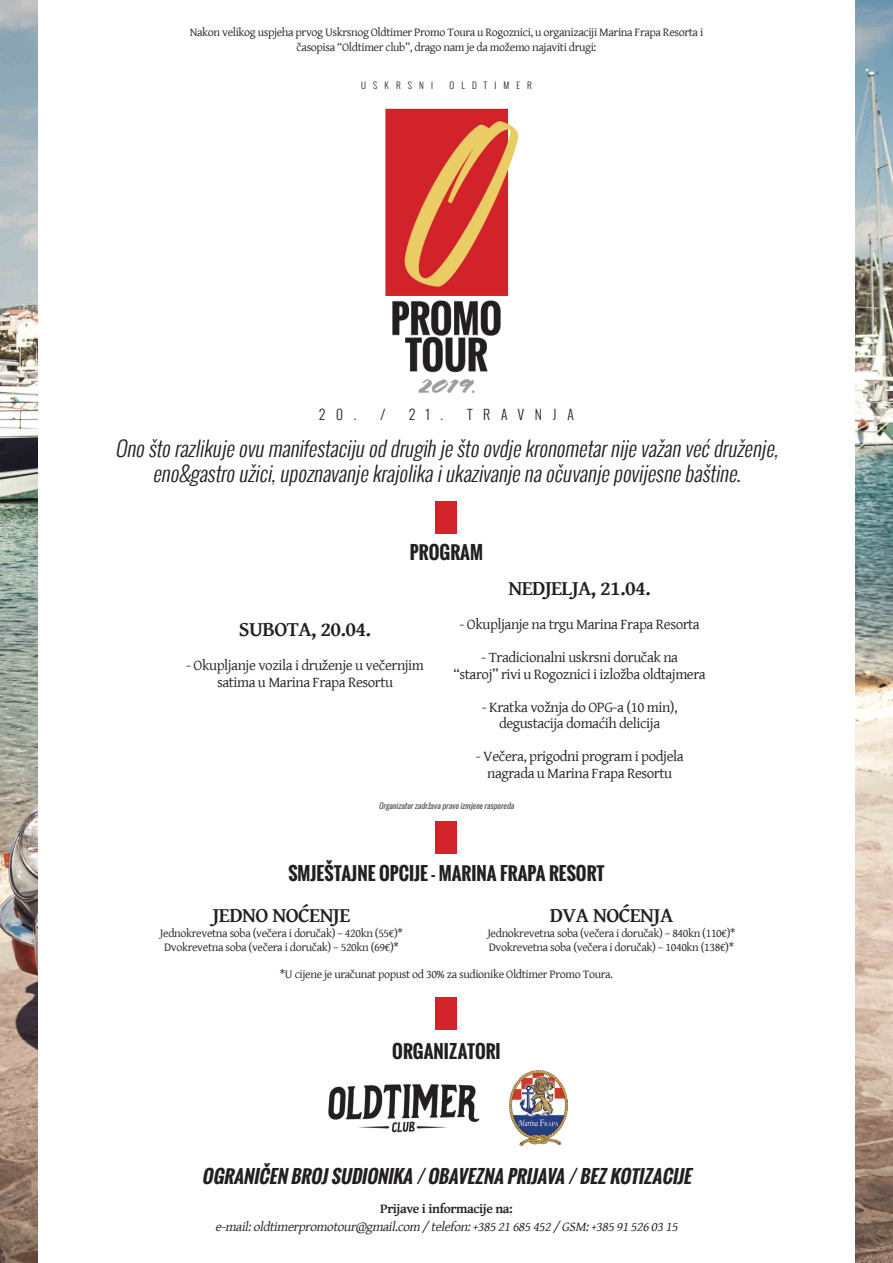
<style>
.page{position:relative;width:893px;height:1263px;background:#fff}
.page>*{position:absolute;margin:0;border:0;box-sizing:border-box;transform-origin:0 0}
.t1{font:italic 300 21px/25.2px "Oswald";color:#231f20;text-align:center}
.t2{font:700 21px "Gentium Basic";letter-spacing:-.03em;color:#231f20}
.t3{font:700 18px "Oswald";color:#231f20}
.t4{font:italic 700 18px "Oswald";color:#231f20}
.t5{font:15px "Gentium Basic";letter-spacing:-.03em;color:#231f20}
.t6{font:italic 13.5px "Gentium Basic";color:#231f20}
.t7{font:700 13.5px "Gentium Basic";letter-spacing:-.03em;color:#231f20}
.t8{font:300 13.5px "Oswald";letter-spacing:.8em;color:#231f20}
.t9{font:12px/15px "Gentium Basic";letter-spacing:-.03em;color:#231f20;text-align:center}
.t10{font:300 9px "Oswald";letter-spacing:.8em;color:#231f20}
.t11{font:italic 7.5px "Oswald";color:#58595b}
</style>
<div class="page">
<img style="left:385px;top:108px;width:134px;height:285px">
<img style="left:855px;top:0;width:38px;height:1263px">
<img style="left:0;top:0;width:37px;height:1263px">
<img style="left:509px;top:1070px;width:58px;height:76px">
<img style="left:328px;top:1084px;width:152px;height:49px">
<div style="left:436px;top:997px;width:21px;height:33px;background:#d2232a"></div>
<div style="left:436px;top:501px;width:21px;height:32px;background:#d2232a"></div>
<div style="left:436px;top:821px;width:21px;height:33px;background:#d2232a"></div>
<p class="t9" style="left:190px;top:25px;width:515px">Nakon velikog uspjeha prvog Uskrsnog Oldtimer Promo Toura u Rogoznici, u organizaciji Marina Frapa Resorta i časopisa “Oldtimer club”, drago nam je da možemo najaviti drugi:</p>
<p class="t10" style="left:361px;top:79px;width:74px">USKRSNI</p>
<p class="t10" style="left:449px;top:79px;width:84px">OLDTIMER</p>
<p class="t8" style="left:319px;top:405px;width:67px">20. /</p>
<p class="t8" style="left:409px;top:405px;width:166px">21. TRAVNJA</p>
<p class="t1" style="left:115px;top:435px;width:670px">Onoštorazlikujeovumanifestacijuoddrugihještoovdjekronometarnijevažanvećdruženje, eno&amp;gastroužici,upoznavanjekrajolikaiukazivanjenaočuvanjepovijesnebaštine.</p>
<p class="t3" style="left:410px;top:539px;width:75px">PROGRAM</p>
<p class="t2" style="left:239px;top:613px;width:134px">SUBOTA, 20.04.</p>
<p class="t5" style="left:186px;top:654px;width:239px">- Okupljanje vozila i druženje u večernjim</p>
<p class="t5" style="left:217px;top:671px;width:178px">satima u Marina Frapa Resortu</p>
<p class="t2" style="left:508px;top:572px;width:144px">NEDJELJA, 21.04.</p>
<p class="t5" style="left:459px;top:613px;width:242px">- Okupljanje na trgu Marina Frapa Resorta</p>
<p class="t5" style="left:481px;top:646px;width:198px">- Tradicionalni uskrsni doručak na</p>
<p class="t5" style="left:453px;top:663px;width:254px">“staroj” rivi u Rogoznici i izložba oldtajmera</p>
<p class="t5" style="left:482px;top:696px;width:197px">- Kratka vožnja do OPG-a (10 min),</p>
<p class="t5" style="left:499px;top:712px;width:163px">degustacija domaćih delicija</p>
<p class="t5" style="left:476px;top:745px;width:209px">- Večera, prigodni program i podjela</p>
<p class="t5" style="left:487px;top:762px;width:186px">nagrada u Marina Frapa Resortu</p>
<p class="t11" style="left:379px;top:800px;width:139px">Organizatorzadržavapravoizmjenerasporeda</p>
<p class="t3" style="left:288px;top:860px;width:318px">SMJEŠTAJNE OPCIJE - MARINA FRAPA RESORT</p>
<p class="t2" style="left:213px;top:900px;width:139px">JEDNO NOĆENJE</p>
<p class="t9" style="left:160px;top:925px;width:245px">Jednokrevetna soba (večera i doručak) – 420kn (55€)*</p>
<p class="t9" style="left:164px;top:939px;width:236px">Dvokrevetna soba (večera i doručak) – 520kn (69€)*</p>
<p class="t2" style="left:550px;top:900px;width:125px">DVA NOĆENJA</p>
<p class="t9" style="left:487px;top:925px;width:250px">Jednokrevetna soba (večera i doručak) – 840kn (110€)*</p>
<p class="t9" style="left:489px;top:939px;width:247px">Dvokrevetna soba (večera i doručak) – 1040kn (138€)*</p>
<p class="t9" style="left:280px;top:966px;width:335px">*U cijene je uračunat popust od 30% za sudionike Oldtimer Promo Toura.</p>
<p class="t3" style="left:392px;top:1038px;width:110px">ORGANIZATORI</p>
<p class="t4" style="left:202px;top:1163px;width:495px">OGRANIČEN BROJSUDIONIKA /OBAVEZNA PRIJAVA /BEZKOTIZACIJE</p>
<p class="t7" style="left:380px;top:1199px;width:134px">Prijave i informacije na:</p>
<p class="t6" style="left:215px;top:1217px;width:467px">e-mail:oldtimerpromotour@gmail.com /telefon:+38521685452/GSM:+385915260315</p>
</div>
